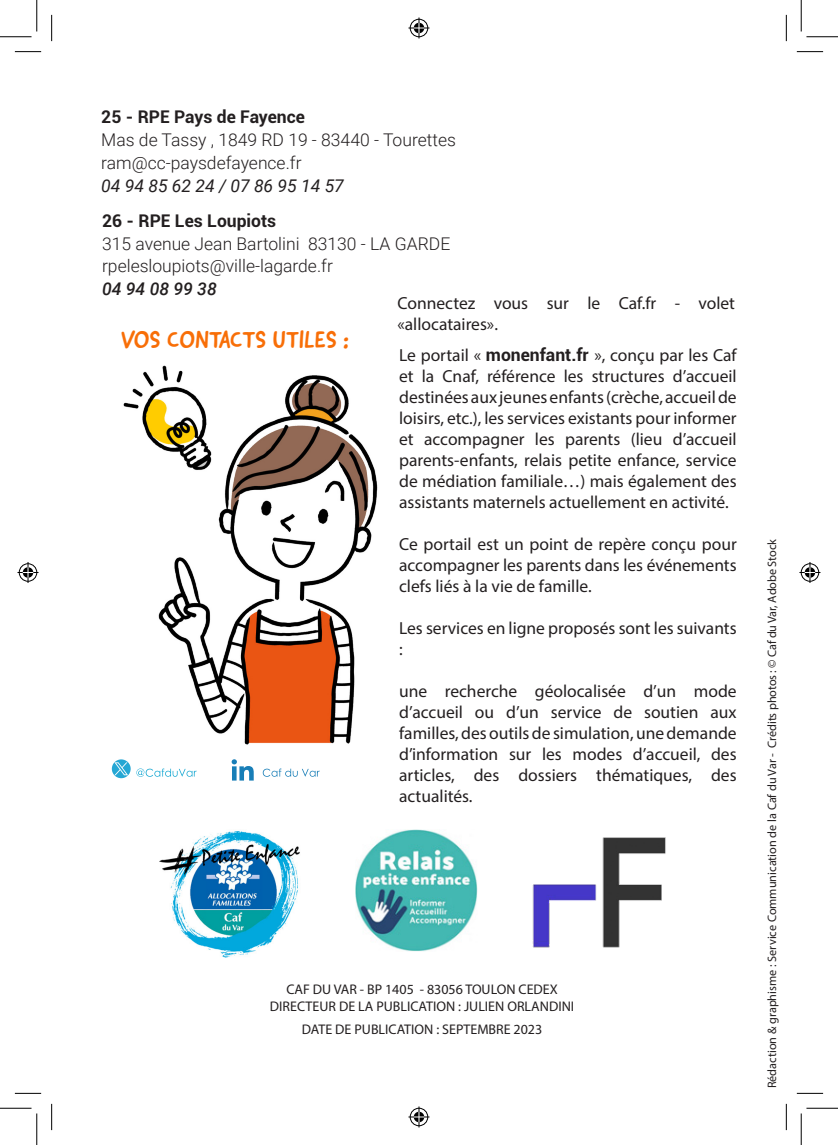
<style>
.page{position:relative;width:838px;height:1145px;background:#fff}
.page>*{position:absolute;margin:0;border:0;box-sizing:border-box;transform-origin:0 0}
.t1{font:24.5px "Good Dog New";color:#f86e07}
.t2{font:17.5px/21px "Myriad Pro";color:#231f20;text-align:justify}
.t3{font:300 17.5px "Roboto";color:#231f20}
.t4{font:700 17.5px "Roboto";color:#231f20}
.t5{font:italic 17.5px "Roboto";color:#231f20}
.t6{font:italic 500 17.5px "Roboto";color:#231f20}
.t7{font:14px "Myriad Pro";color:#231f20}
.t8{font:12.25px "Myriad Pro";color:#231f20}
.s1{font-family:"Roboto";font-weight:700}
</style>
<div class="page">
<img style="left:160px;top:831px;width:140px;height:127px">
<svg style="left:231px;top:759px;width:23px;height:22px"></svg>
<svg style="left:136px;top:769px;width:61px;height:8px"></svg>
<svg style="left:263px;top:769px;width:57px;height:8px"></svg>
<img style="left:123px;top:365px;width:255px;height:380px">
<img style="left:355px;top:829px;width:123px;height:122px">
<img style="left:532px;top:837px;width:134px;height:110px">
<svg style="left:111px;top:759px;width:20px;height:20px"></svg>
<div style="left:110px;top:758px;width:22px;height:22px;border:2px solid #fff;border-radius:50%"></div>
<svg style="left:114px;top:762px;width:14px;height:13px"></svg>
<svg style="left:15px;top:51px;width:26px;height:1px"></svg>
<svg style="left:796px;top:51px;width:27px;height:1px"></svg>
<svg style="left:15px;top:1093px;width:26px;height:1px"></svg>
<svg style="left:796px;top:1093px;width:27px;height:1px"></svg>
<svg style="left:51px;top:15px;width:1px;height:26px"></svg>
<svg style="left:51px;top:1104px;width:1px;height:26px"></svg>
<svg style="left:786px;top:15px;width:1px;height:26px"></svg>
<svg style="left:786px;top:1104px;width:1px;height:26px"></svg>
<hr style="left:0;top:36px;width:32px;height:1px;background:#000">
<hr style="left:806px;top:36px;width:31px;height:1px;background:#000">
<hr style="left:0;top:1108px;width:32px;height:1px;background:#000">
<hr style="left:806px;top:1108px;width:31px;height:1px;background:#000">
<hr style="left:36px;top:0;width:1px;height:31px;background:#000">
<hr style="left:36px;top:1113px;width:1px;height:32px;background:#000">
<hr style="left:800px;top:0;width:1px;height:31px;background:#000">
<hr style="left:800px;top:1113px;width:1px;height:32px;background:#000">
<svg style="left:408px;top:18px;width:21px;height:21px"></svg>
<svg style="left:408px;top:1106px;width:21px;height:21px"></svg>
<svg style="left:18px;top:562px;width:21px;height:21px"></svg>
<svg style="left:799px;top:562px;width:21px;height:21px"></svg>
<p class="t4" style="left:101px;top:105px;width:205px">25 - RPE Pays de Fayence</p>
<p class="t3" style="left:101px;top:128px;width:356px">Mas de Tassy , 1849 RD 19 - 83440 - Tourettes</p>
<p class="t3" style="left:101px;top:150px;width:202px">ram@cc-paysdefayence.fr</p>
<p class="t5" style="left:101px;top:173px;width:244px">04 94 85 62 24 / 07 86 95 14 57</p>
<p class="t4" style="left:102px;top:208px;width:176px">26 - RPE Les Loupiots</p>
<p class="t3" style="left:102px;top:231px;width:349px">315 avenue Jean Bartolini 83130 - LA GARDE</p>
<p class="t3" style="left:102px;top:254px;width:232px">rpelesloupiots@ville-lagarde.fr</p>
<p class="t6" style="left:102px;top:277px;width:116px">04 94 08 99 38</p>
<p class="t2" style="left:397px;top:292px;width:339px">Connectez vous sur le Caf.fr - volet «allocataires».</p>
<p class="t2" style="left:399px;top:345px;width:339px">Le portail « <span class="s1">monenfant.fr</span> », conçu par les Caf et la Cnaf, référence les structures d’accueil destinées aux jeunes enfants (crèche, accueil de loisirs, etc.), les services existants pour informer et accompagner les parents (lieu d’accueil parents-enfants, relais petite enfance, service de médiation familiale…) mais également des assistants maternels actuellement en activité.</p>
<p class="t2" style="left:399px;top:534px;width:339px">Ce portail est un point de repère conçu pour accompagner les parents dans les événements clefs liés à la vie de famille.</p>
<p class="t2" style="left:399px;top:618px;width:339px">Les services en ligne proposés sont les suivants :</p>
<p class="t2" style="left:399px;top:681px;width:339px">une recherche géolocalisée d’un mode d’accueil ou d’un service de soutien aux familles, des outils de simulation, une demande d’information sur les modes d’accueil, des articles, des dossiers thématiques, des actualités.</p>
<p class="t1" style="left:121px;top:323px;width:229px">VOS CONTACTS UTILES :</p>
<p class="t7" style="left:286px;top:981px;width:273px">CAF DU VAR - BP 1405 - 83056 TOULON CEDEX</p>
<p class="t7" style="left:270px;top:997px;width:306px">DIRECTEUR DE LA PUBLICATION : JULIEN ORLANDINI</p>
<p class="t7" style="left:302px;top:1020px;width:242px">DATE DE PUBLICATION : SEPTEMBRE 2023</p>
<p class="t8" style="left:764px;top:1088px;width:551px;rotate:-90deg">Rédaction &amp; graphisme : Service Communication de la Caf du Var - Crédits photos : © Caf du Var, Adobe Stock</p>
</div>
